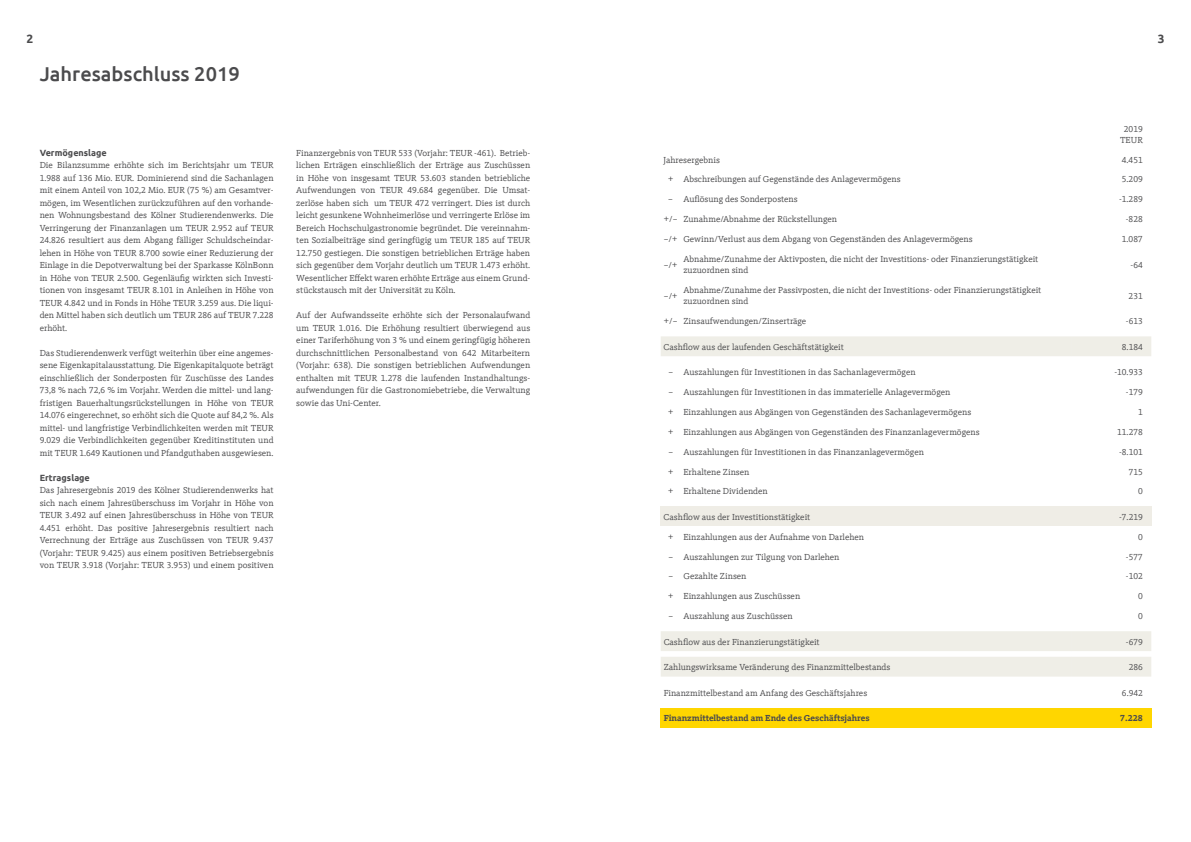
<style>
.page{position:relative;width:1191px;height:842px;background:#fff}
.page>*{position:absolute;margin:0;border:0;box-sizing:border-box;transform-origin:0 0}
.t1{font:500 20px "Ubuntu";color:#4b4b4d}
.t2{font:700 12px "Ubuntu";color:#4b4b4d}
.t3{font:9px/12.5px "Kievit Slab Offc";color:#4b4b4d;text-align:justify}
.t4{font:700 9px "Kievit Slab Offc";color:#4b4b4d}
.t5{font:700 9px "Ubuntu";color:#4b4b4d}
</style>
<div class="page">
<svg style="left:661px;top:336px;width:410px;height:341px"></svg>
<svg style="left:1071px;top:336px;width:80px;height:341px"></svg>
<div style="left:660px;top:506px;width:411px;height:20px;background:#efede6"></div>
<div style="left:1071px;top:506px;width:80px;height:20px;background:#efede6"></div>
<div style="left:660px;top:708px;width:411px;height:20px;background:#ffd600"></div>
<div style="left:1071px;top:708px;width:80px;height:20px;background:#ffd600"></div>
<h2 class="t2" style="left:26px;top:32px;width:8px">2</h2>
<h2 class="t2" style="left:1157px;top:32px;width:8px">3</h2>
<h1 class="t1" style="left:40px;top:61px;width:201px">Jahresabschluss 2019</h1>
<p class="t5" style="left:40px;top:147px;width:69px">Vermögenslage</p>
<p class="t3" style="left:40px;top:159px;width:235px">Die Bilanzsumme erhöhte sich im Berichtsjahr um TEUR 1.988 auf 136 Mio. EUR. Dominierend sind die Sachanlagen mit einem Anteil von 102,2 Mio. EUR (75 %) am Gesamtver&shy;mögen, im Wesentlichen zurückzuführen auf den vorhande&shy;nen Wohnungsbestand des Kölner Studierendenwerks. Die Verringerung der Finanzanlagen um TEUR 2.952 auf TEUR 24.826 resultiert aus dem Abgang fälliger Schuldscheindar&shy;lehen in Höhe von TEUR 8.700 sowie einer Reduzierung der Einlage in die Depotverwaltung bei der Sparkasse KölnBonn in Höhe von TEUR 2.500. Gegenläufig wirkten sich Investi&shy;tionen von insgesamt TEUR 8.101 in Anleihen in Höhe von TEUR 4.842 und in Fonds in Höhe TEUR 3.259 aus. Die liqui&shy;den Mittel haben sich deutlich um TEUR 286 auf TEUR 7.228 erhöht.</p>
<p class="t3" style="left:40px;top:346px;width:235px">Das Studierendenwerk verfügt weiterhin über eine angemes&shy;sene Eigenkapitalausstattung. Die Eigenkapitalquote beträgt einschließlich der Sonderposten für Zuschüsse des Landes 73,8 % nach 72,6 % im Vorjahr. Werden die mittel- und lang&shy;fristigen Bauerhaltungsrückstellungen in Höhe von TEUR 14.076 eingerechnet, so erhöht sich die Quote auf 84,2 %. Als mittel- und langfristige Verbindlichkeiten werden mit TEUR 9.029 die Verbindlichkeiten gegenüber Kreditinstituten und mit TEUR 1.649 Kautionen und Pfandguthaben ausgewiesen.</p>
<p class="t5" style="left:40px;top:472px;width:52px">Ertragslage</p>
<p class="t3" style="left:40px;top:484px;width:235px">Das Jahresergebnis 2019 des Kölner Studierendenwerks hat sich nach einem Jahresüberschuss im Vorjahr in Höhe von TEUR 3.492 auf einen Jahresüberschuss in Höhe von TEUR 4.451 erhöht. Das positive Jahresergebnis resultiert nach Verrechnung der Erträge aus Zuschüssen von TEUR 9.437 (Vorjahr: TEUR 9.425) aus einem positiven Betriebsergebnis von TEUR 3.918 (Vorjahr: TEUR 3.953) und einem positiven</p>
<p class="t3" style="left:296px;top:146px;width:235px">Finanzergebnis von TEUR 533 (Vorjahr: TEUR -461). Betrieb&shy;lichen Erträgen einschließlich der Erträge aus Zuschüssen in Höhe von insgesamt TEUR 53.603 standen betriebliche Aufwendungen von TEUR 49.684 gegenüber. Die Umsat&shy;zerlöse haben sich um TEUR 472 verringert. Dies ist durch leicht gesunkene Wohnheimerlöse und verringerte Erlöse im Bereich Hochschulgastronomie begründet. Die vereinnahm&shy;ten Sozialbeiträge sind geringfügig um TEUR 185 auf TEUR 12.750 gestiegen. Die sonstigen betrieblichen Erträge haben sich gegenüber dem Vorjahr deutlich um TEUR 1.473 erhöht.<br>Wesentlicher Effekt waren erhöhte Erträge aus einem Grund&shy;stückstausch mit der Universität zu Köln.</p>
<p class="t3" style="left:296px;top:309px;width:235px">Auf der Aufwandsseite erhöhte sich der Personalaufwand um TEUR 1.016. Die Erhöhung resultiert überwiegend aus einer Tariferhöhung von 3 % und einem geringfügig höheren durchschnittlichen Personalbestand von 642 Mitarbeitern (Vorjahr: 638). Die sonstigen betrieblichen Aufwendungen enthalten mit TEUR 1.278 die laufenden Instandhaltungs&shy;aufwendungen für die Gastronomiebetriebe, die Verwaltung sowie das Uni-Center.</p>
<p class="t3" style="left:1120px;top:123px;width:24px;line-height:10.8px;text-align:center">2019<br>TEUR</p>
<p class="t3" style="left:663px;top:153px;width:58px">Jahresergebnis</p>
<p class="t3" style="left:1121px;top:153px;width:22px">4.451</p>
<p class="t3" style="left:668px;top:173px;width:234px">+ Abschreibungen auf Gegenstände des Anlagevermögens</p>
<p class="t3" style="left:1121px;top:173px;width:22px">5.209</p>
<p class="t3" style="left:668px;top:193px;width:131px">– Auflösung des Sonderpostens</p>
<p class="t3" style="left:1119px;top:193px;width:25px">-1.289</p>
<p class="t3" style="left:664px;top:213px;width:175px">+/– Zunahme/Abnahme der Rückstellungen</p>
<p class="t3" style="left:1125px;top:213px;width:18px">-828</p>
<p class="t3" style="left:664px;top:233px;width:310px">–/+ Gewinn/Verlust aus dem Abgang von Gegenständen des Anlagevermögens</p>
<p class="t3" style="left:1121px;top:233px;width:22px">1.087</p>
<p class="t3" style="left:664px;top:258px;width:15px">–/+</p>
<p class="t3" style="left:683px;top:254px;width:356px;line-height:10.8px">Abnahme/Zunahme der Aktivposten, die nicht der Investitions- oder Finanzierungstätigkeit zuzuordnen sind</p>
<p class="t3" style="left:1130px;top:258px;width:14px">-64</p>
<p class="t3" style="left:664px;top:290px;width:15px">–/+</p>
<p class="t3" style="left:683px;top:285px;width:359px;line-height:10.8px">Abnahme/Zunahme der Passivposten, die nicht der Investitions- oder Finanzierungstätigkeit zuzuordnen sind</p>
<p class="t3" style="left:1128px;top:290px;width:16px">231</p>
<p class="t3" style="left:664px;top:315px;width:144px">+/– Zinsaufwendungen/Zinserträge</p>
<p class="t3" style="left:1125px;top:315px;width:18px">-613</p>
<p class="t3" style="left:663px;top:341px;width:182px">Cashflow aus der laufenden Geschäftstätigkeit</p>
<p class="t3" style="left:1121px;top:341px;width:22px">8.184</p>
<p class="t3" style="left:668px;top:366px;width:249px">– Auszahlungen für Investitionen in das Sachanlagevermögen</p>
<p class="t3" style="left:1114px;top:366px;width:30px">-10.933</p>
<p class="t3" style="left:668px;top:386px;width:283px">– Auszahlungen für Investitionen in das immaterielle Anlagevermögen</p>
<p class="t3" style="left:1125px;top:386px;width:18px">-179</p>
<p class="t3" style="left:668px;top:406px;width:305px">+ Einzahlungen aus Abgängen von Gegenständen des Sachanlagevermögens</p>
<p class="t3" style="left:1138px;top:406px;width:6px">1</p>
<p class="t3" style="left:668px;top:426px;width:313px">+ Einzahlungen aus Abgängen von Gegenständen des Finanzanlagevermögens</p>
<p class="t3" style="left:1117px;top:426px;width:27px">11.278</p>
<p class="t3" style="left:668px;top:445px;width:257px">– Auszahlungen für Investitionen in das Finanzanlagevermögen</p>
<p class="t3" style="left:1119px;top:445px;width:25px">-8.101</p>
<p class="t3" style="left:668px;top:465px;width:83px">+ Erhaltene Zinsen</p>
<p class="t3" style="left:1128px;top:465px;width:16px">715</p>
<p class="t3" style="left:668px;top:485px;width:101px">+ Erhaltene Dividenden</p>
<p class="t3" style="left:1138px;top:485px;width:6px">0</p>
<p class="t3" style="left:663px;top:511px;width:148px">Cashflow aus der Investitionstätigkeit</p>
<p class="t3" style="left:1119px;top:511px;width:25px">-7.219</p>
<p class="t3" style="left:668px;top:530px;width:197px">+ Einzahlungen aus der Aufnahme von Darlehen</p>
<p class="t3" style="left:1138px;top:530px;width:6px">0</p>
<p class="t3" style="left:668px;top:550px;width:173px">– Auszahlungen zur Tilgung von Darlehen</p>
<p class="t3" style="left:1125px;top:550px;width:18px">-577</p>
<p class="t3" style="left:668px;top:570px;width:80px">– Gezahlte Zinsen</p>
<p class="t3" style="left:1126px;top:570px;width:18px">-102</p>
<p class="t3" style="left:668px;top:590px;width:134px">+ Einzahlungen aus Zuschüssen</p>
<p class="t3" style="left:1138px;top:590px;width:6px">0</p>
<p class="t3" style="left:668px;top:610px;width:126px">– Auszahlung aus Zuschüssen</p>
<p class="t3" style="left:1138px;top:610px;width:6px">0</p>
<p class="t3" style="left:663px;top:635px;width:158px">Cashflow aus der Finanzierungstätigkeit</p>
<p class="t3" style="left:1126px;top:635px;width:18px">-679</p>
<p class="t3" style="left:663px;top:661px;width:228px">Zahlungswirksame Veränderung des Finanzmittelbestands</p>
<p class="t3" style="left:1128px;top:661px;width:16px">286</p>
<p class="t3" style="left:663px;top:686px;width:205px">Finanzmittelbestand am Anfang des Geschäftsjahres</p>
<p class="t3" style="left:1122px;top:686px;width:22px">6.942</p>
<p class="t4" style="left:663px;top:713px;width:208px">Finanzmittelbestand am Ende des Geschäftsjahres</p>
<p class="t4" style="left:1120px;top:713px;width:24px">7.228</p>
</div>
